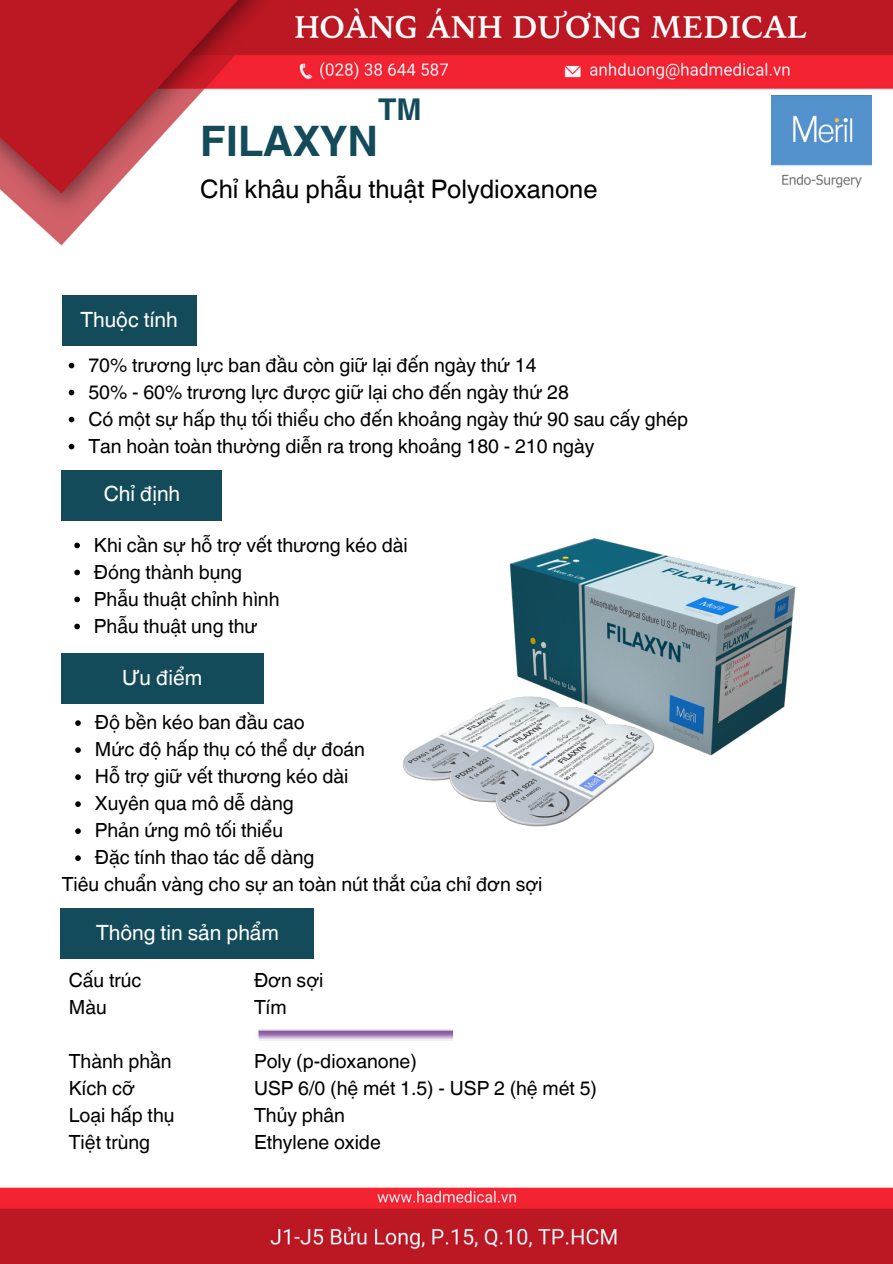
<style>
.page{position:relative;width:893px;height:1264px;background:#fff}
.page>*{position:absolute;margin:0;border:0;box-sizing:border-box;transform-origin:0 0}
.t1{font:700 42px "Helvetica World";color:#134b5a}
.t2{font:700 30px "Helvetica World";color:#134b5a}
.t3{font:25.5px "Helvetica World";color:#000}
.t4{font:21px "Helvetica World";color:#fff}
.t5{font:19.5px "Helvetica World";color:#000}
</style>
<div class="page">
<img style="left:0;top:0;width:892px;height:1263px">
<img style="left:771px;top:95px;width:100px;height:99px">
<img style="left:254px;top:1026px;width:198px;height:14px">
<img style="left:400px;top:501px;width:421px;height:353px">
<svg style="left:69px;top:363px;width:5px;height:5px"></svg>
<svg style="left:69px;top:390px;width:5px;height:5px"></svg>
<svg style="left:69px;top:417px;width:5px;height:5px"></svg>
<svg style="left:69px;top:444px;width:5px;height:5px"></svg>
<svg style="left:74px;top:542px;width:6px;height:6px"></svg>
<svg style="left:74px;top:569px;width:6px;height:6px"></svg>
<svg style="left:74px;top:596px;width:6px;height:6px"></svg>
<svg style="left:74px;top:623px;width:6px;height:6px"></svg>
<svg style="left:75px;top:720px;width:6px;height:6px"></svg>
<svg style="left:75px;top:747px;width:6px;height:6px"></svg>
<svg style="left:75px;top:774px;width:6px;height:6px"></svg>
<svg style="left:75px;top:801px;width:6px;height:6px"></svg>
<svg style="left:75px;top:828px;width:6px;height:6px"></svg>
<svg style="left:75px;top:855px;width:6px;height:6px"></svg>
<div style="left:62px;top:295px;width:134px;height:50px;background:#134b5a"></div>
<div style="left:62px;top:470px;width:160px;height:50px;background:#134b5a"></div>
<div style="left:61px;top:653px;width:202px;height:50px;background:#134b5a"></div>
<div style="left:61px;top:908px;width:253px;height:50px;background:#134b5a"></div>
<p class="t2" style="left:378px;top:85px;width:45px">TM</p>
<p class="t1" style="left:200px;top:107px;width:179px">FILAXYN</p>
<p class="t3" style="left:200px;top:173px;width:398px">Chỉ khâu phẫu thuật Polydioxanone</p>
<p class="t4" style="left:80px;top:307px;width:99px">Thuộc tính</p>
<p class="t5" style="left:88px;top:353px;width:449px">70% trương lực ban đầu còn giữ lại đến ngày thứ 14</p>
<p class="t5" style="left:88px;top:380px;width:482px">50% - 60% trương lực được giữ lại cho đến ngày thứ 28</p>
<p class="t5" style="left:88px;top:407px;width:601px">Có một sự hấp thụ tối thiểu cho đến khoảng ngày thứ 90 sau cấy ghép</p>
<p class="t5" style="left:88px;top:434px;width:507px">Tan hoàn toàn thường diễn ra trong khoảng 180 - 210 ngày</p>
<p class="t4" style="left:104px;top:481px;width:78px">Chỉ định</p>
<p class="t5" style="left:94px;top:533px;width:315px">Khi cần sự hỗ trợ vết thương kéo dài</p>
<p class="t5" style="left:94px;top:560px;width:150px">Đóng thành bụng</p>
<p class="t5" style="left:94px;top:587px;width:187px">Phẫu thuật chỉnh hình</p>
<p class="t5" style="left:94px;top:614px;width:165px">Phẫu thuật ung thư</p>
<p class="t4" style="left:122px;top:664px;width:81px">Ưu điểm</p>
<p class="t5" style="left:95px;top:711px;width:211px">Độ bền kéo ban đầu cao</p>
<p class="t5" style="left:95px;top:738px;width:272px">Mức độ hấp thụ có thể dự đoán</p>
<p class="t5" style="left:95px;top:765px;width:255px">Hỗ trợ giữ vết thương kéo dài</p>
<p class="t5" style="left:95px;top:792px;width:200px">Xuyên qua mô dễ dàng</p>
<p class="t5" style="left:95px;top:819px;width:190px">Phản ứng mô tối thiểu</p>
<p class="t5" style="left:95px;top:846px;width:221px">Đặc tính thao tác dễ dàng</p>
<p class="t5" style="left:62px;top:873px;width:482px">Tiêu chuẩn vàng cho sự an toàn nút thắt của chỉ đơn sợi</p>
<p class="t4" style="left:96px;top:920px;width:184px">Thông tin sản phẩm</p>
<p class="t5" style="left:69px;top:968px;width:74px">Cấu trúc</p>
<p class="t5" style="left:69px;top:995px;width:39px">Màu</p>
<p class="t5" style="left:69px;top:1049px;width:104px">Thành phần</p>
<p class="t5" style="left:69px;top:1076px;width:67px">Kích cỡ</p>
<p class="t5" style="left:69px;top:1103px;width:107px">Loại hấp thụ</p>
<p class="t5" style="left:69px;top:1130px;width:83px">Tiệt trùng</p>
<h2 class="t5" style="left:254px;top:968px;width:71px">Đơn sợi</h2>
<p class="t5" style="left:254px;top:995px;width:34px">Tím</p>
<p class="t5" style="left:254px;top:1049px;width:164px">Poly (p-dioxanone)</p>
<p class="t5" style="left:254px;top:1076px;width:344px">USP 6/0 (hệ mét 1.5) - USP 2 (hệ mét 5)</p>
<p class="t5" style="left:254px;top:1103px;width:92px">Thủy phân</p>
<p class="t5" style="left:254px;top:1130px;width:128px">Ethylene oxide</p>
</div>
